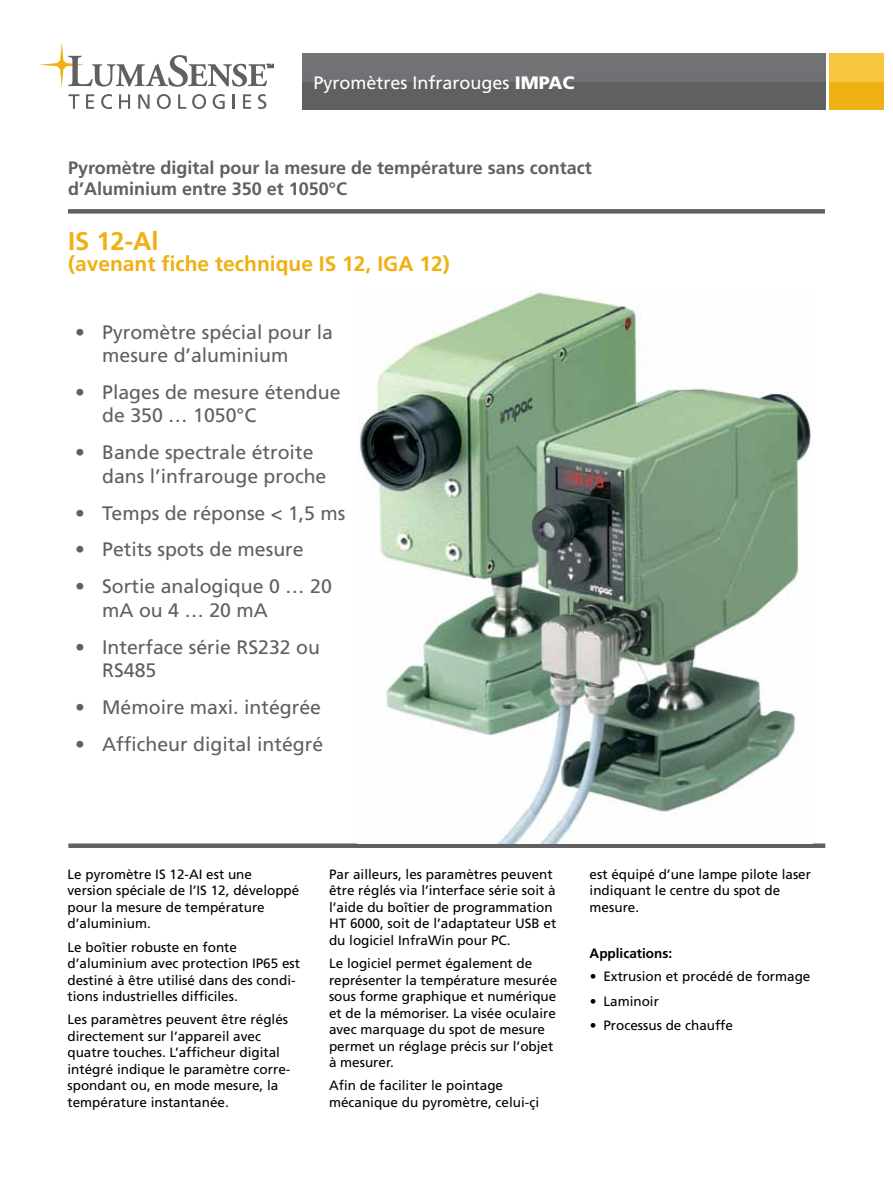
<style>
.page{position:relative;width:893px;height:1188px;background:#fff}
.page>*{position:absolute;margin:0;border:0;box-sizing:border-box;transform-origin:0 0}
.t1{font:700 25.5px "Frutiger";color:#eeb111}
.t2{font:700 21px "Frutiger";color:#eeb111}
.t3{font:19.5px/23.4px "Frutiger";color:#5f6062}
.t4{font:700 18px/21px "Frutiger";color:#5f6062}
.t5{font:18px "Frutiger";color:#fff}
.t6{font:13.5px/16.5px "Frutiger";color:#000}
.t7{font:700 13.5px "Frutiger";color:#000}
.s1{font-weight:900}
</style>
<div class="page">
<div style="left:68px;top:209px;width:757px;height:5px;background:#5f6062"></div>
<div style="left:68px;top:843px;width:757px;height:5px;background:#5f6062"></div>
<svg style="left:68px;top:94px;width:11px;height:15px"></svg>
<svg style="left:86px;top:94px;width:8px;height:15px"></svg>
<svg style="left:101px;top:94px;width:11px;height:15px"></svg>
<svg style="left:119px;top:94px;width:11px;height:15px"></svg>
<svg style="left:138px;top:94px;width:12px;height:15px"></svg>
<svg style="left:157px;top:94px;width:14px;height:15px"></svg>
<svg style="left:178px;top:94px;width:8px;height:15px"></svg>
<svg style="left:192px;top:94px;width:14px;height:15px"></svg>
<svg style="left:213px;top:94px;width:12px;height:15px"></svg>
<svg style="left:233px;top:94px;width:2px;height:15px"></svg>
<svg style="left:243px;top:94px;width:8px;height:15px"></svg>
<svg style="left:258px;top:94px;width:8px;height:15px"></svg>
<svg style="left:41px;top:44px;width:233px;height:43px"></svg>
<svg style="left:829px;top:54px;width:55px;height:55px;background:#f2bb28"></svg>
<div style="left:303px;top:54px;width:522px;height:55px;background:linear-gradient(to right,#68696b,#68696b)"></div>
<img style="left:358px;top:292px;width:455px;height:551px">
<h3 class="t5" style="left:313px;top:72px;width:263px">Pyromètres Infrarouges <span class="s1">IMPAC</span></h3>
<h3 class="t4" style="left:68px;top:157px;width:525px">Pyromètre digital pour la mesure de température sans contact d’Aluminium entre 350 et 1050°C</h3>
<h1 class="t1" style="left:68px;top:226px;width:92px">IS 12-Al</h1>
<h2 class="t2" style="left:68px;top:251px;width:383px">(avenant fiche technique IS 12, IGA 12)</h2>
<h3 class="t3" style="left:102px;top:320px;width:232px;text-indent:-27px">• Pyromètre spécial pour la mesure d’aluminium</h3>
<h3 class="t3" style="left:102px;top:381px;width:240px;text-indent:-27px">• Plages de mesure étendue de 350 … 1050°C</h3>
<h3 class="t3" style="left:102px;top:441px;width:226px;text-indent:-27px">• Bande spectrale étroite dans l’infrarouge proche</h3>
<h3 class="t3" style="left:75px;top:501px;width:272px">• Temps de réponse &lt; 1,5 ms</h3>
<h3 class="t3" style="left:75px;top:538px;width:230px">• Petits spots de mesure</h3>
<h3 class="t3" style="left:102px;top:575px;width:231px;text-indent:-27px">• Sortie analogique 0 … 20 mA ou 4 … 20 mA</h3>
<h3 class="t3" style="left:102px;top:635px;width:219px;text-indent:-27px">• Interface série RS232 ou<br>RS485</h3>
<h3 class="t3" style="left:75px;top:696px;width:247px">• Mémoire maxi. intégrée</h3>
<h3 class="t3" style="left:75px;top:732px;width:250px">• Afficheur digital intégré</h3>
<p class="t6" style="left:67px;top:866px;width:233px">Le pyromètre IS 12-AI est une version spéciale de l’IS 12, développé pour la mesure de température d’aluminium.</p>
<p class="t6" style="left:67px;top:939px;width:234px">Le boîtier robuste en fonte d’aluminium avec protection IP65 est destiné à être utilisé dans des condi&shy;tions industrielles difficiles.</p>
<p class="t6" style="left:67px;top:1012px;width:224px">Les paramètres peuvent être réglés directement sur l’appareil avec quatre touches. L’afficheur digital intégré indique le paramètre corre&shy;spondant ou, en mode mesure, la température instantanée.</p>
<p class="t6" style="left:329px;top:866px;width:229px">Par ailleurs, les paramètres peuvent être réglés via l’interface série soit à l’aide du boîtier de programmation HT 6000, soit de l’adaptateur USB et du logiciel InfraWin pour PC.</p>
<p class="t6" style="left:329px;top:955px;width:230px">Le logiciel permet également de représenter la température mesurée sous forme graphique et numérique et de la mémoriser. La visée oculaire avec marquage du spot de mesure permet un réglage précis sur l’objet à mesurer.</p>
<p class="t6" style="left:329px;top:1078px;width:212px">Afin de faciliter le pointage mécanique du pyromètre, celui-çi</p>
<p class="t6" style="left:590px;top:866px;width:223px">est équipé d’une lampe pilote laser indiquant le centre du spot de mesure.</p>
<p class="t7" style="left:590px;top:946px;width:84px">Applications:</p>
<p class="t6" style="left:590px;top:969px;width:222px">• Extrusion et procédé de formage</p>
<p class="t6" style="left:590px;top:993px;width:71px">• Laminoir</p>
<p class="t6" style="left:590px;top:1017px;width:145px">• Processus de chauffe</p>
</div>
